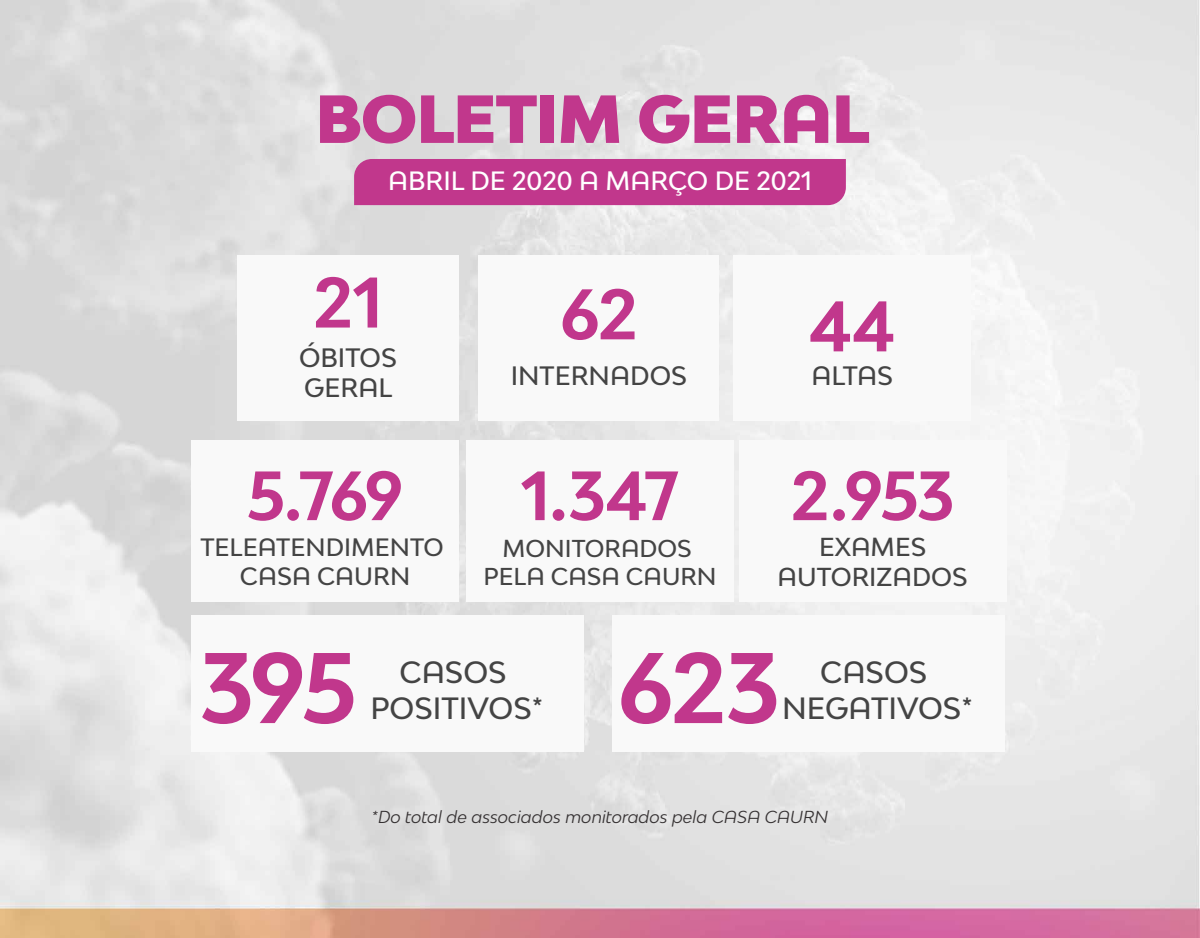
<style>
.page{position:relative;width:1200px;height:938px;background:#fff}
.page>*{position:absolute;margin:0;border:0;box-sizing:border-box;transform-origin:0 0}
.t1{font:700 94.62px "Bw Modelica SS01";letter-spacing:-.035em;color:#c1378c}
.t2{font:700 67.5px "Bw Modelica SS01";color:#c1378c}
.t3{font:700 65.75px "Bw Modelica SS01";letter-spacing:-.05em;color:#c1378c}
.t4{font:900 64.19px "Bw Modelica SS01";letter-spacing:-.02em;color:#c1378c}
.t5{font:500 29.06px/35.6px "Bw Modelica SS01";color:#444;text-align:center}
.t6{font:500 25.12px/30.8px "Bw Modelica SS01";color:#444}
.t7{font:500 25.06px "Bw Modelica SS01";color:#fff}
.t8{font:500 24.56px/30.1px "Bw Modelica SS01";color:#444;text-align:center}
.t9{font:500 23.69px/29px "Bw Modelica SS01";color:#444;text-align:center}
.t10{font:500 23.06px/28.2px "Bw Modelica SS01";color:#444;text-align:center}
.t11{font:italic 16.44px "Bw Modelica SS01";color:#353132}
</style>
<div class="page">
<img style="left:0;top:0;width:1200px;height:938px">
<div style="left:354px;top:159px;width:492px;height:46px;background:#c1378c"></div>
<div style="left:478px;top:255px;width:241px;height:166px;background:#f9f9f9"></div>
<div style="left:734px;top:255px;width:237px;height:166px;background:#f9f9f9"></div>
<div style="left:237px;top:255px;width:222px;height:166px;background:#f9f9f9"></div>
<div style="left:192px;top:440px;width:267px;height:161px;background:#f9f9f9"></div>
<div style="left:467px;top:440px;width:267px;height:161px;background:#f9f9f9"></div>
<div style="left:739px;top:440px;width:267px;height:161px;background:#f9f9f9"></div>
<div style="left:612px;top:615px;width:393px;height:136px;background:#f9f9f9"></div>
<div style="left:192px;top:615px;width:392px;height:136px;background:#f9f9f9"></div>
<h3 class="t4" style="left:315px;top:77px;width:556px">BOLETIM GERAL</h3>
<h3 class="t7" style="left:388px;top:164px;width:425px">ABRIL DE 2020 A MARÇO DE 2021</h3>
<h2 class="t2" style="left:313px;top:259px;width:71px">21</h2>
<h3 class="t6" style="left:299px;top:341px;width:100px">ÓBITOS<br>GERAL</h3>
<h3 class="t3" style="left:247px;top:453px;width:158px">5.769</h3>
<h3 class="t9" style="left:200px;top:531px;width:245px">TELEATENDIMENTO<br>CASA CAURN</h3>
<h2 class="t2" style="left:560px;top:270px;width:79px">62</h2>
<h3 class="t6" style="left:511px;top:360px;width:178px">INTERNADOS</h3>
<h3 class="t3" style="left:521px;top:453px;width:160px">1.347</h3>
<h3 class="t10" style="left:484px;top:533px;width:235px">MONITORADOS<br>PELA CASA CAURN</h3>
<h2 class="t2" style="left:809px;top:282px;width:88px">44</h2>
<h3 class="t6" style="left:811px;top:360px;width:83px">ALTAS</h3>
<h3 class="t3" style="left:791px;top:453px;width:166px">2.953</h3>
<h3 class="t8" style="left:778px;top:531px;width:192px">EXAMES<br>AUTORIZADOS</h3>
<h1 class="t1" style="left:199px;top:626px;width:160px">395</h1>
<h3 class="t5" style="left:370px;top:654px;width:174px">CASOS<br>POSITIVOS*</h3>
<h1 class="t1" style="left:618px;top:626px;width:164px">623</h1>
<h3 class="t5" style="left:820px;top:654px;width:109px">CASOS</h3>
<h3 class="t5" style="left:782px;top:689px;width:192px">NEGATIVOS*</h3>
<p class="t11" style="left:372px;top:806px;width:458px">*Do total de associados monitorados pela CASA CAURN</p>
</div>
